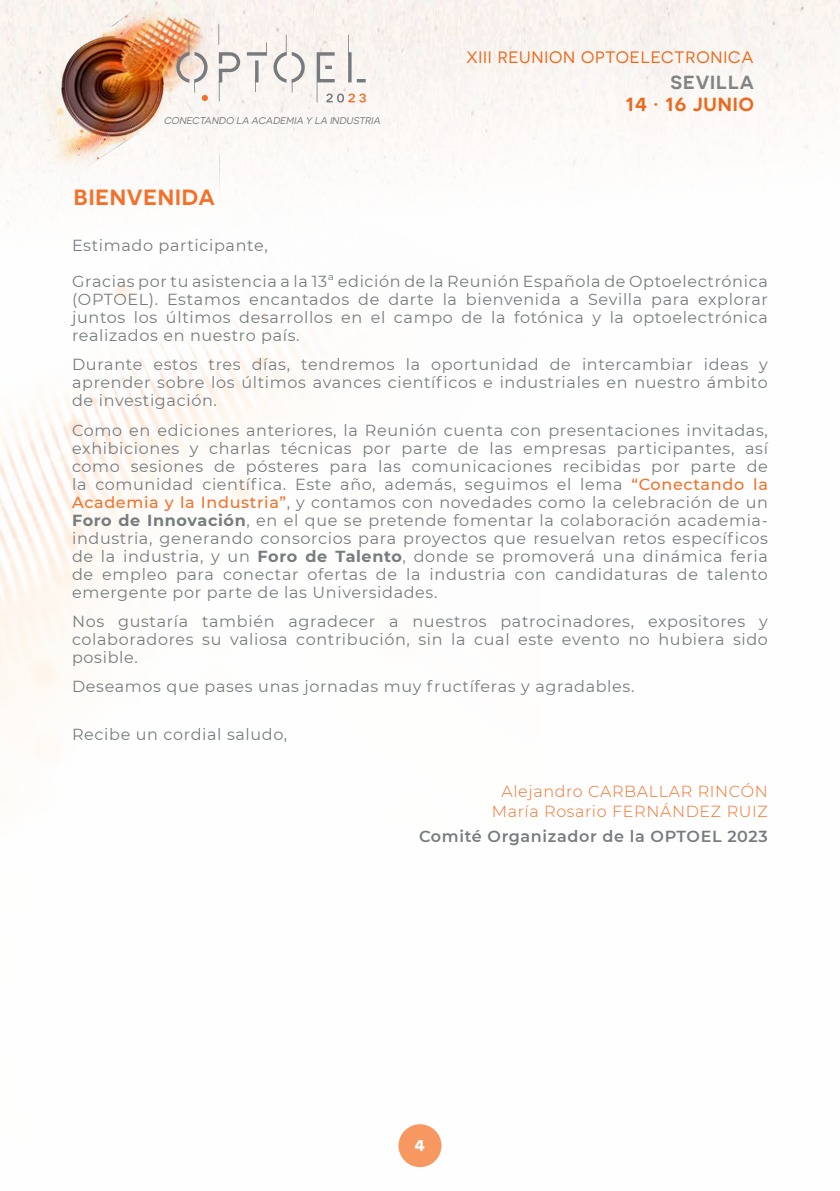
<style>
.page{position:relative;width:840px;height:1191px;background:#fff}
.page>*{position:absolute;margin:0;border:0;box-sizing:border-box;transform-origin:0 0}
.t1{font:600 22px "Novecentosanswide";letter-spacing:.04em;color:#f37029}
.t2{font:600 19.4px "Novecentosanswide";color:#fff}
.t3{font:600 19px "Novecentosanswide";letter-spacing:.05em;color:#ec681b}
.t4{font:600 19px "Novecentosanswide";letter-spacing:.05em;color:#828383}
.t5{font:16.6px "Novecentosanswide";letter-spacing:.05em;color:#ec681b}
.t6{font:16px/18px "Montserrat";letter-spacing:.04em;color:#777c7e;text-align:justify}
.t7{font:300 16px "Montserrat";letter-spacing:.04em;color:#f37029}
.t8{font:600 16px "Montserrat";letter-spacing:.04em;color:#777c7e}
.t9{font:italic 9.8px "Novecentosanswide";color:#777c7e}
.s1{font-weight:500;color:#f37029}
.s2{font-weight:700}
</style>
<div class="page">
<div style="left:539px;top:0;width:300px;height:165px;background:#fbf7f4"></div>
<img style="left:0;top:0;width:539px;height:1168px">
<div style="left:398px;top:1124px;width:43px;height:43px;background:#f79861;border-radius:50%"></div>
<p class="t9" style="left:164px;top:115px;width:220px">CONECTANDO LA ACADEMIA Y LA INDUSTRIA</p>
<p class="t5" style="left:466px;top:48px;width:288px">XIII REUNION OPTOELECTRONICA</p>
<p class="t4" style="left:670px;top:70px;width:85px">SEVILLA</p>
<p class="t3" style="left:625px;top:93px;width:130px">14 · 16 JUNIO</p>
<p class="t1" style="left:74px;top:184px;width:142px">BIENVENIDA</p>
<p class="t6" style="left:72px;top:236px;width:197px">Estimado participante,</p>
<p class="t6" style="left:72px;top:272px;width:697px">Gracias por tu asistencia a la 13ª edición de la Reunión Española de Optoelectrónica (OPTOEL). Estamos encantados de darte la bienvenida a Sevilla para explorar juntos los últimos desarrollos en el campo de la fotónica y la optoelectrónica realizados en nuestro país.</p>
<p class="t6" style="left:72px;top:355px;width:697px">Durante estos tres días, tendremos la oportunidad de intercambiar ideas y aprender sobre los últimos avances científicos e industriales en nuestro ámbito de investigación.</p>
<p class="t6" style="left:72px;top:420px;width:697px">Como en ediciones anteriores, la Reunión cuenta con presentaciones invitadas, exhibiciones y charlas técnicas por parte de las empresas participantes, así como sesiones de pósteres para las comunicaciones recibidas por parte de la comunidad científica. Este año, además, seguimos el lema <span class="s1">“Conectando la Academia y la Industria”</span>, y contamos con novedades como la celebración de un <span class="s2">Foro de Innovación</span>, en el que se pretende fomentar la colaboración academia&shy;industria, generando consorcios para proyectos que resuelvan retos específicos de la industria, y un <span class="s2">Foro de Talento</span>, donde se promoverá una dinámica feria de empleo para conectar ofertas de la industria con candidaturas de talento emergente por parte de las Universidades.</p>
<p class="t6" style="left:72px;top:612px;width:697px">Nos gustaría también agradecer a nuestros patrocinadores, expositores y colaboradores su valiosa contribución, sin la cual este evento no hubiera sido posible.</p>
<p class="t6" style="left:72px;top:677px;width:563px">Deseamos que pases unas jornadas muy fructíferas y agradables.</p>
<p class="t6" style="left:72px;top:724px;width:216px">Recibe un cordial saludo,</p>
<p class="t7" style="left:501px;top:781px;width:268px">Alejandro CARBALLAR RINCÓN</p>
<p class="t7" style="left:491px;top:800px;width:277px">María Rosario FERNÁNDEZ RUIZ</p>
<p class="t8" style="left:419px;top:825px;width:350px">Comité Organizador de la OPTOEL 2023</p>
<p class="t2" style="left:414px;top:1132px;width:12px">4</p>
</div>
